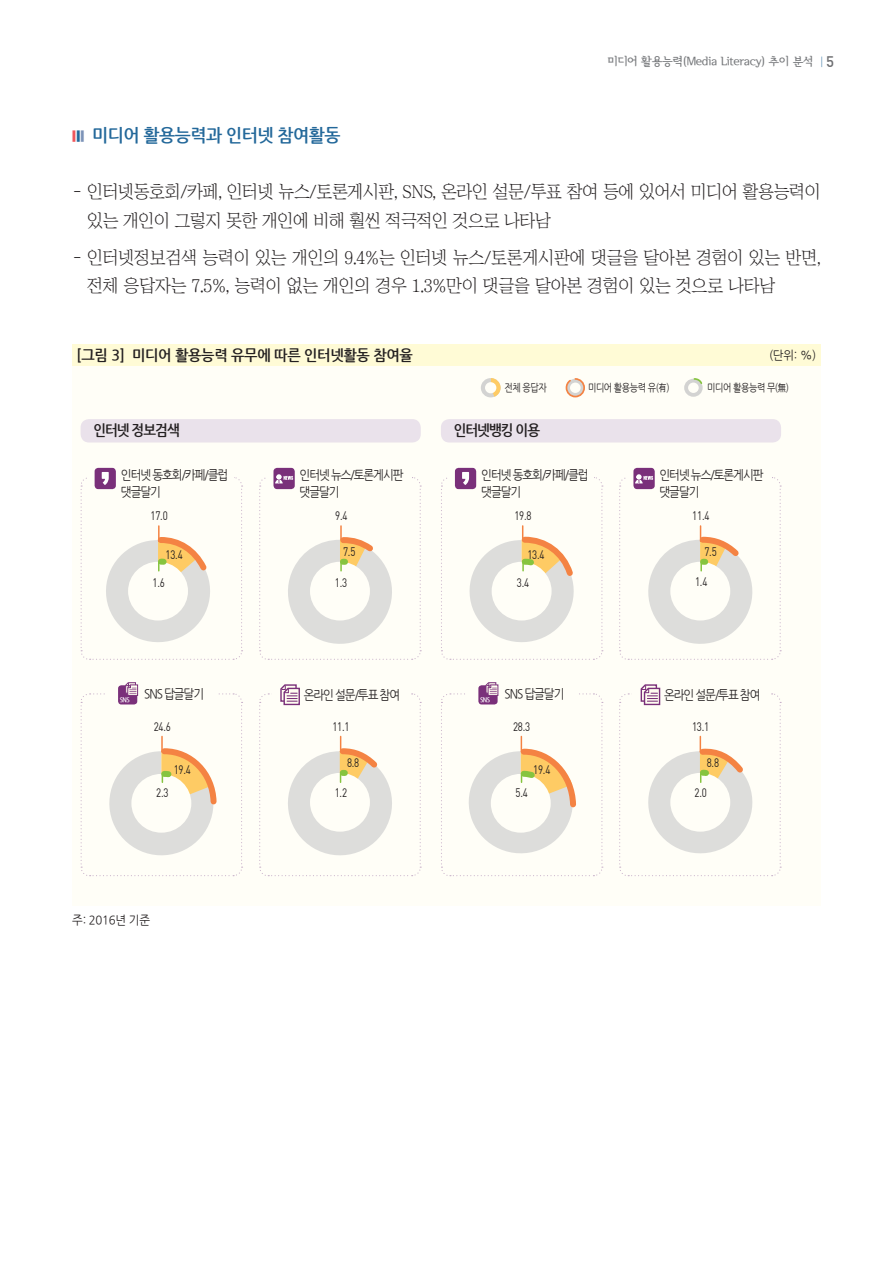
<style>
.page{position:relative;width:893px;height:1263px;background:#fff}
.page>*{position:absolute;margin:0;border:0;box-sizing:border-box;transform-origin:0 0}
.t1{font:18px/28.5px "Chosunilbo NM";letter-spacing:-.01em;color:#231f20}
.t2{font:700 18px "Nanum Gothic";letter-spacing:-.025em;color:#23689a;scale:.95 1}
.t3{font:700 15px "Nanum Gothic";letter-spacing:-.02em;color:#231f20;scale:.95 1}
.t4{font:700 15px "Nanum Gothic";letter-spacing:-.02em;color:#231f20;scale:.9 1}
.t5{font:12.75px/16.6px "Nanum Gothic";letter-spacing:-.09em;color:#231f20;scale:.9 1}
.t6{font:12.15px "Dinreg";letter-spacing:-.02em;color:#231f20;scale:.8 1}
.t7{font:12px "Seoul Hangang B";letter-spacing:-.025em;color:#76787b}
.t8{font:12px "Nanum Gothic";letter-spacing:-.02em;color:#231f20;scale:.95 1}
.t9{font:10.5px "Nanum Gothic";letter-spacing:-.05em;color:#231f20;scale:.85 1}
.s1{font-family:"YDVY Mj O24";font-size:10.5px;color:#23689a}
.s2{font-family:"Dinmed";font-size:15px;color:#6c6d70}
.s3{font-size:16.5px;color:#f0575c}
.s4{font-size:16.5px}
.s5{font-size:16.5px;color:#7c93b8}
</style>
<div class="page">
<div style="left:72px;top:344px;width:749px;height:562px;background:#fffef7"></div>
<div style="left:72px;top:344px;width:749px;height:22px;background:#fffbd6"></div>
<div style="left:81px;top:419px;width:340px;height:23px;background:#eae2eb;border-radius:9px"></div>
<svg style="left:565px;top:378px;width:20px;height:20px"></svg>
<svg style="left:684px;top:379px;width:19px;height:18px"></svg>
<div style="left:688px;top:383px;width:11px;height:10px;background:#fffef7;border-radius:50%"></div>
<svg style="left:693px;top:378px;width:10px;height:7px"></svg>
<svg style="left:481px;top:378px;width:20px;height:19px"></svg>
<svg style="left:491px;top:378px;width:10px;height:19px"></svg>
<div style="left:485px;top:382px;width:11px;height:11px;background:#fffef7;border-radius:50%"></div>
<div style="left:441px;top:419px;width:340px;height:23px;background:#eae2eb;border-radius:9px"></div>
<svg style="left:619px;top:684px;width:162px;height:193px"></svg>
<svg style="left:441px;top:682px;width:162px;height:195px"></svg>
<div style="left:95px;top:468px;width:21px;height:21px;background:#7a307a;border-radius:4px"></div>
<div style="left:273px;top:468px;width:22px;height:21px;background:#7a307a;border-radius:4px"></div>
<svg style="left:80px;top:682px;width:163px;height:195px"></svg>
<div style="left:455px;top:468px;width:21px;height:21px;background:#7a307a;border-radius:4px"></div>
<div style="left:633px;top:468px;width:22px;height:21px;background:#7a307a;border-radius:4px"></div>
<svg style="left:80px;top:472px;width:163px;height:188px"></svg>
<svg style="left:259px;top:474px;width:162px;height:186px"></svg>
<svg style="left:259px;top:684px;width:162px;height:193px"></svg>
<svg style="left:619px;top:474px;width:162px;height:186px"></svg>
<svg style="left:441px;top:472px;width:162px;height:188px"></svg>
<p class="t7" style="left:608px;top:55px;width:228px">미디어 활용능력(Media Literacy) 추이 분석 <span class="s1">│</span><span class="s2">5</span></p>
<p class="t2" style="left:72px;top:127px;width:284px"><span class="s3">■</span><span class="s4">■</span><span class="s5">■</span> 미디어 활용능력과 인터넷 참여활동</p>
<p class="t1" style="left:87px;top:178px;width:735px;text-indent:-15px">- 인터넷동호회/카페, 인터넷 뉴스/토론게시판, SNS, 온라인 설문/투표 참여 등에 있어서 미디어 활용능력이 있는 개인이 그렇지 못한 개인에 비해 훨씬 적극적인 것으로 나타남</p>
<p class="t1" style="left:87px;top:243px;width:735px;text-indent:-15px">- 인터넷정보검색 능력이 있는 개인의 9.4%는 인터넷 뉴스/토론게시판에 댓글을 달아본 경험이 있는 반면, 전체 응답자는 7.5%, 능력이 없는 개인의 경우 1.3%만이 댓글을 달아본 경험이 있는 것으로 나타남</p>
<p class="t3" style="left:77px;top:347px;width:356px">[그림 3] 미디어 활용능력 유무에 따른 인터넷활동 참여율</p>
<p class="t8" style="left:769px;top:349px;width:51px">(단위: %)</p>
<p class="t4" style="left:93px;top:423px;width:97px">인터넷 정보검색</p>
<p class="t9" style="left:504px;top:382px;width:51px">전체 응답자</p>
<p class="t9" style="left:588px;top:382px;width:98px">미디어 활용능력 유(有)</p>
<p class="t9" style="left:707px;top:382px;width:98px">미디어 활용능력 무(無)</p>
<p class="t4" style="left:454px;top:423px;width:97px">인터넷뱅킹 이용</p>
<p class="t5" style="left:121px;top:467px;width:121px">인터넷 동호회/카페/클럽 댓글달기</p>
<p class="t5" style="left:300px;top:467px;width:117px">인터넷 뉴스/토론게시판 댓글달기</p>
<p class="t5" style="left:481px;top:467px;width:121px">인터넷 동호회/카페/클럽 댓글달기</p>
<p class="t5" style="left:659px;top:467px;width:117px">인터넷 뉴스/토론게시판 댓글달기</p>
<p class="t6" style="left:151px;top:508px;width:23px">17.0</p>
<p class="t6" style="left:166px;top:547px;width:23px">13.4</p>
<p class="t6" style="left:153px;top:575px;width:17px">1.6</p>
<p class="t6" style="left:335px;top:508px;width:17px">9.4</p>
<p class="t6" style="left:343px;top:544px;width:17px">7.5</p>
<p class="t6" style="left:335px;top:575px;width:17px">1.3</p>
<p class="t6" style="left:514px;top:508px;width:23px">19.8</p>
<p class="t6" style="left:692px;top:508px;width:23px">11.4</p>
<p class="t6" style="left:527px;top:547px;width:23px">13.4</p>
<p class="t6" style="left:517px;top:575px;width:17px">3.4</p>
<p class="t6" style="left:704px;top:544px;width:17px">7.5</p>
<p class="t6" style="left:695px;top:574px;width:17px">1.4</p>
<p class="t5" style="left:120px;top:686px;width:95px"><sub>SNS</sub> SNS 답글달기</p>
<p class="t6" style="left:154px;top:719px;width:23px">24.6</p>
<p class="t6" style="left:174px;top:762px;width:23px">19.4</p>
<p class="t6" style="left:156px;top:785px;width:17px">2.3</p>
<p class="t5" style="left:304px;top:687px;width:109px">온라인 설문/투표 참여</p>
<p class="t6" style="left:332px;top:719px;width:23px">11.1</p>
<p class="t6" style="left:347px;top:755px;width:17px">8.8</p>
<p class="t6" style="left:335px;top:785px;width:17px">1.2</p>
<p class="t5" style="left:480px;top:686px;width:95px"><sub>SNS</sub> SNS 답글달기</p>
<p class="t5" style="left:664px;top:687px;width:109px">온라인 설문/투표 참여</p>
<p class="t6" style="left:692px;top:719px;width:23px">13.1</p>
<p class="t6" style="left:707px;top:755px;width:17px">8.8</p>
<p class="t6" style="left:694px;top:785px;width:17px">2.0</p>
<p class="t6" style="left:513px;top:719px;width:23px">28.3</p>
<p class="t6" style="left:533px;top:762px;width:23px">19.4</p>
<p class="t6" style="left:515px;top:785px;width:17px">5.4</p>
<p class="t8" style="left:72px;top:914px;width:83px">주: 2016년 기준</p>
</div>
